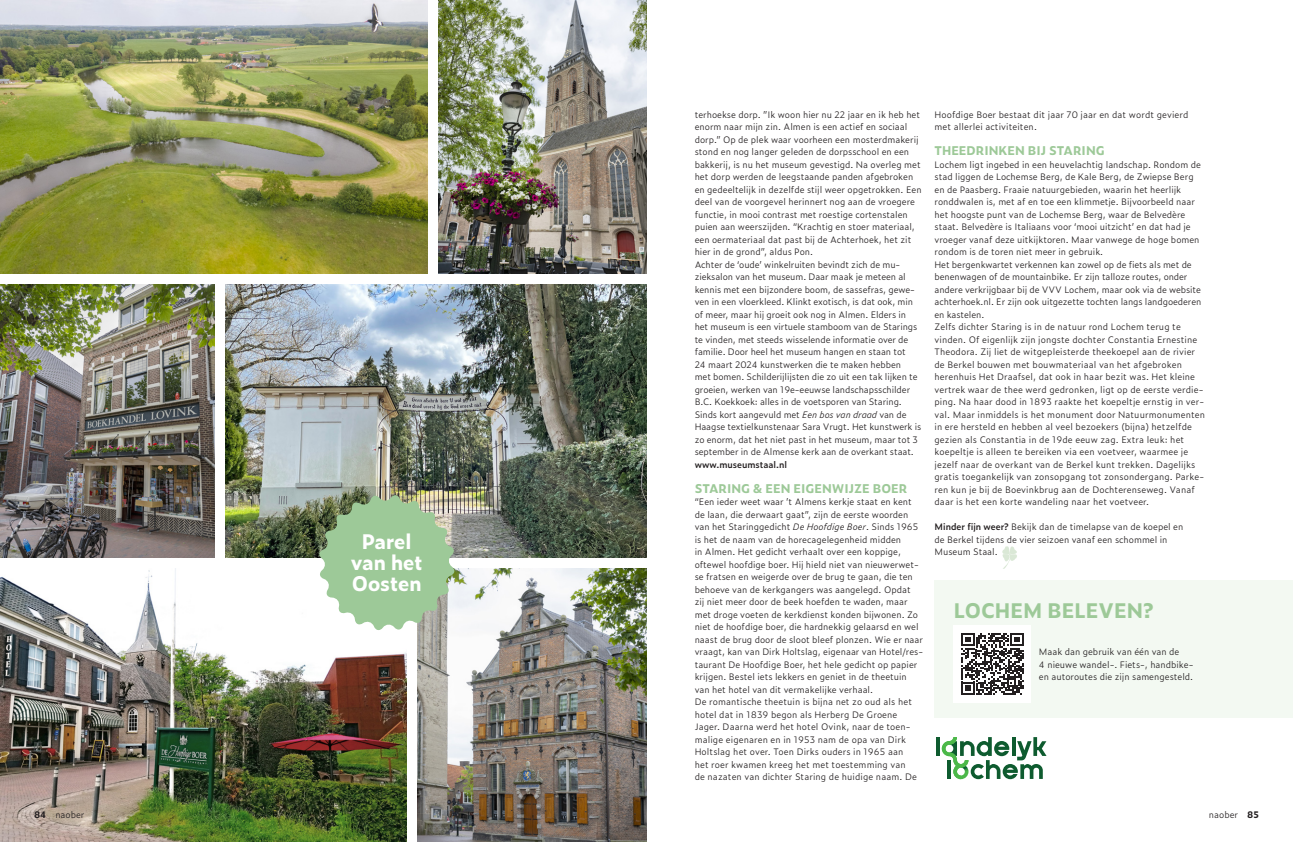
<style>
.page{position:relative;width:1293px;height:842px;background:#fff}
.page>*{position:absolute;margin:0;border:0;box-sizing:border-box;transform-origin:0 0}
.t1{font:700 20px/21px "Zeitung Pro";color:#fff;text-align:center}
.t2{font:700 20px "Zeitung Pro";color:#9dc998}
.t3{font:700 12px "Zeitung Pro";color:#9dc998}
.t4{font:300 9px/12.5px "Zeitung Pro";color:#231f20}
.t5{font:600 9px "Zeitung Pro";color:#231f20}
.s1{font-style:italic}
.s2{font-weight:600}
.s3{font-weight:700}
</style>
<div class="page">
<img style="left:0;top:0;width:427px;height:273px">
<img style="left:438px;top:0;width:208px;height:273px">
<img style="left:0;top:284px;width:214px;height:273px">
<img style="left:226px;top:284px;width:420px;height:273px">
<img style="left:0;top:569px;width:406px;height:273px">
<img style="left:418px;top:569px;width:228px;height:273px">
<svg style="left:1002px;top:546px;width:15px;height:23px"></svg>
<div style="left:934px;top:581px;width:359px;height:137px;background:#f3f9f2"></div>
<div style="left:954px;top:625px;width:77px;height:77px;background:#fff"></div>
<svg style="left:961px;top:633px;width:62px;height:62px"></svg>
<hr style="left:936px;top:737px;width:3px;height:19px;background:#0e5b2f">
<svg style="left:942px;top:737px;width:104px;height:42px"></svg>
<svg style="left:318px;top:494px;width:138px;height:137px;background:#a5c49e"></svg>
<h1 class="t1" style="left:351px;top:530px;width:73px">Parel van het<br>Oosten</h1>
<p class="t4" style="left:694px;top:108px;width:228px">terhoekse dorp. ”Ik woon hier nu 22 jaar en ik heb het enorm naar mijn zin. Almen is een actief en sociaal dorp.” Op de plek waar voorheen een mosterdmakerij stond en nog langer geleden de dorpsschool en een bakkerij, is nu het museum gevestigd. Na overleg met het dorp werden de leegstaande panden afgebroken en gedeeltelijk in dezelfde stijl weer opgetrokken. Een deel van de voorgevel herinnert nog aan de vroegere functie, in mooi contrast met roestige cortenstalen puien aan weerszijden. “Krachtig en stoer materiaal, een oermateriaal dat past bij de Achterhoek, het zit hier in de grond”, aldus Pon.<br>Achter de ‘oude’ winkelruiten bevindt zich de mu&shy;zieksalon van het museum. Daar maak je meteen al kennis met een bijzondere boom, de sassefras, gewe&shy;ven in een vloerkleed. Klinkt exotisch, is dat ook, min of meer, maar hij groeit ook nog in Almen. Elders in het museum is een virtuele stamboom van de Starings te vinden, met steeds wisselende informatie over de familie. Door heel het museum hangen en staan tot<br>24 maart 2024 kunstwerken die te maken hebben<br>met bomen. Schilderijlijsten die zo uit een tak lijken te groeien, werken van 19e-eeuwse landschapsschilder B.C. Koekkoek: alles in de voetsporen van Staring.<br>Sinds kort aangevuld met <span class="s1">Een bos van draad</span> van de Haagse textielkunstenaar Sara Vrugt. Het kunstwerk is zo enorm, dat het niet past in het museum, maar tot 3 september in de Almense kerk aan de overkant staat.</p>
<p class="t5" style="left:694px;top:457px;width:94px">www.museumstaal.nl</p>
<h2 class="t3" style="left:694px;top:479px;width:214px">STARING &amp; EEN EIGENWIJZE BOER</h2>
<p class="t4" style="left:694px;top:495px;width:230px">“Een ieder weet waar ’t Almens kerkje staat en kent de laan, die derwaart gaat”, zijn de eerste woorden van het Staringgedicht <span class="s1">De Hoofdige Boer</span>. Sinds 1965 is het de naam van de horecagelegenheid midden<br>in Almen. Het gedicht verhaalt over een koppige, oftewel hoofdige boer. Hij hield niet van nieuwerwet&shy;se fratsen en weigerde over de brug te gaan, die ten behoeve van de kerkgangers was aangelegd. Opdat<br>zij niet meer door de beek hoefden te waden, maar met droge voeten de kerkdienst konden bijwonen. Zo niet de hoofdige boer, die hardnekkig gelaarsd en wel naast de brug door de sloot bleef plonzen. Wie er naar vraagt, kan van Dirk Holtslag, eigenaar van Hotel/res&shy;taurant De Hoofdige Boer, het hele gedicht op papier krijgen. Bestel iets lekkers en geniet in de theetuin van het hotel van dit vermakelijke verhaal.<br>De romantische theetuin is bijna net zo oud als het hotel dat in 1839 begon als Herberg De Groene Jager. Daarna werd het hotel Ovink, naar de toen&shy;malige eigenaren en in 1953 nam de opa van Dirk Holtslag het over. Toen Dirks ouders in 1965 aan<br>het roer kwamen kreeg het met toestemming van<br>de nazaten van dichter Staring de huidige naam. De</p>
<p class="t4" style="left:934px;top:108px;width:255px">Hoofdige Boer bestaat dit jaar 70 jaar en dat wordt gevierd met allerlei activiteiten.</p>
<h2 class="t3" style="left:934px;top:141px;width:172px">THEEDRINKEN BIJ STARING</h2>
<p class="t4" style="left:934px;top:158px;width:272px">Lochem ligt ingebed in een heuvelachtig landschap. Rondom de stad liggen de Lochemse Berg, de Kale Berg, de Zwiepse Berg en de Paasberg. Fraaie natuurgebieden, waarin het heerlijk ronddwalen is, met af en toe een klimmetje. Bijvoorbeeld naar het hoogste punt van de Lochemse Berg, waar de Belvedère staat. Belvedère is Italiaans voor ‘mooi uitzicht’ en dat had je vroeger vanaf deze uitkijktoren. Maar vanwege de hoge bomen rondom is de toren niet meer in gebruik.<br>Het bergenkwartet verkennen kan zowel op de fiets als met de benenwagen of de mountainbike. Er zijn talloze routes, onder andere verkrijgbaar bij de VVV Lochem, maar ook via de website achterhoek.nl. Er zijn ook uitgezette tochten langs landgoederen en kastelen.<br>Zelfs dichter Staring is in de natuur rond Lochem terug te vinden. Of eigenlijk zijn jongste dochter Constantia Ernestine Theodora. Zij liet de witgepleisterde theekoepel aan de rivier de Berkel bouwen met bouwmateriaal van het afgebroken herenhuis Het Draafsel, dat ook in haar bezit was. Het kleine vertrek waar de thee werd gedronken, ligt op de eerste verdie&shy;ping. Na haar dood in 1893 raakte het koepeltje ernstig in ver&shy;val. Maar inmiddels is het monument door Natuurmonumenten in ere hersteld en hebben al veel bezoekers (bijna) hetzelfde gezien als Constantia in de 19de eeuw zag. Extra leuk: het koepeltje is alleen te bereiken via een voetveer, waarmee je jezelf naar de overkant van de Berkel kunt trekken. Dagelijks gratis toegankelijk van zonsopgang tot zonsondergang. Parke&shy;ren kun je bij de Boevinkbrug aan de Dochterenseweg. Vanaf daar is het een korte wandeling naar het voetveer.</p>
<p class="t4" style="left:934px;top:520px;width:250px"><span class="s2">Minder fijn weer?</span> Bekijk dan de timelapse van de koepel en de Berkel tijdens de vier seizoen vanaf een schommel in<br>Museum Staal.</p>
<h1 class="t2" style="left:954px;top:595px;width:201px">LOCHEM BELEVEN?</h1>
<p class="t4" style="left:1039px;top:645px;width:156px">Maak dan gebruik van één van de<br>4 nieuwe wandel-. Fiets-, handbike&shy;en autoroutes die zijn samengesteld.</p>
<p class="t4" style="left:34px;top:808px;width:52px"><span class="s3">84</span> naober</p>
<p class="t4" style="left:1209px;top:808px;width:51px">naober <span class="s3">85</span></p>
</div>
